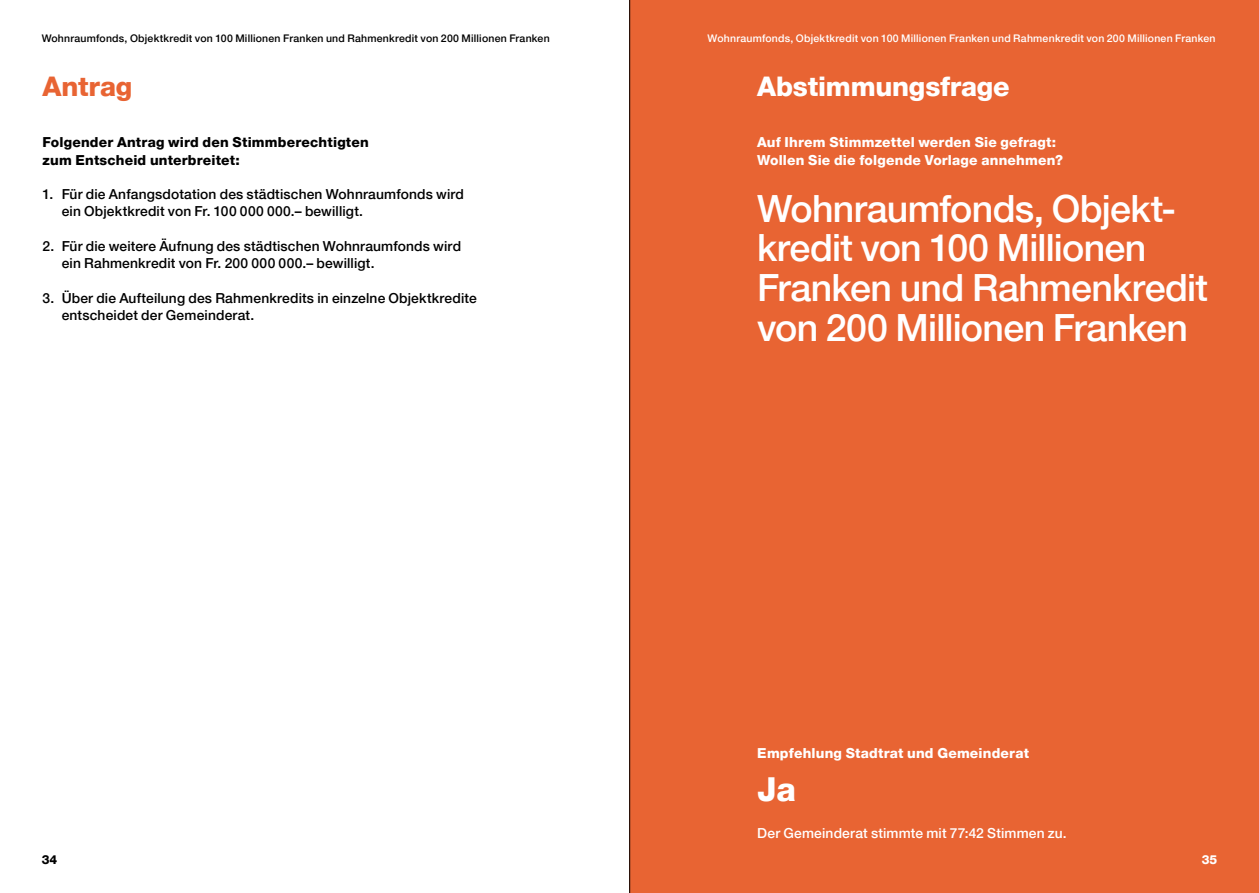
<style>
.page{position:relative;width:1259px;height:893px;background:#fff}
.page>*{position:absolute;margin:0;border:0;box-sizing:border-box;transform-origin:0 0}
._03_Lead_Medium_22pt{font:500 37.5px/39.8px "Helvetica Neue LT Pro";letter-spacing:-.02em;color:#fff}
._01_Titel_Heavy_22pt{font:800 33px "Helvetica Neue LT Pro";color:#fff}
._01_Titel_Heavy_18pt{font:800 27px "Helvetica Neue LT Pro";letter-spacing:-.01em;color:#fff}
._01_Titel_Heavy_18pt-2{font:800 27px "Helvetica Neue LT Pro";letter-spacing:-.005em;color:#e86433}
._04_Text_Medium_9_2p{font:500 13.8px/17.2px "Helvetica Neue LT Pro";letter-spacing:.01em;color:#000}
._04_UT_Heavy_9_2pt{font:800 13.8px "Helvetica Neue LT Pro";letter-spacing:.015em;color:#fff}
._04_Text_Medium_9_2p-2{font:800 13.8px/17.2px "Helvetica Neue LT Pro";letter-spacing:.015em;color:#000}
._04_Text_Medium_9_2p-3{font:500 13.8px "Helvetica Neue LT Pro";letter-spacing:.01em;color:#fff}
.t1{font:800 12.3px "Helvetica Neue LT Pro";color:#000}
.t2{font:800 12.3px "Helvetica Neue LT Pro";color:#fff}
._06_Legenden_Medium{font:500 10.5px "Helvetica Neue LT Pro";letter-spacing:.02em;color:#000}
._06_Legenden_Medium-2{font:500 10.5px "Helvetica Neue LT Pro";letter-spacing:.02em;color:#fff}
</style>
<div class="page">
<div style="left:629px;top:0;width:630px;height:893px;background:#e86433"></div>
<hr style="left:629px;top:0;width:1px;height:893px;background:#000">
<p class="_06_Legenden_Medium" style="left:42px;top:31px;width:509px">Wohnraumfonds, Objektkredit von 100 Millionen Franken und Rahmenkredit von 200 Millionen Franken</p>
<p class="_06_Legenden_Medium-2" style="left:707px;top:31px;width:509px">Wohnraumfonds, Objektkredit von 100 Millionen Franken und Rahmenkredit von 200 Millionen Franken</p>
<h1 class="_01_Titel_Heavy_18pt-2" style="left:43px;top:70px;width:91px">Antrag</h1>
<p class="_04_Text_Medium_9_2p-2" style="left:43px;top:134px;width:328px">Folgender Antrag wird den Stimmberechtigten zum Entscheid unterbreitet:</p>
<p class="_04_Text_Medium_9_2p" style="left:62px;top:185px;width:404px;text-indent:-19px">1. Für die Anfangsdotation des städtischen Wohnraumfonds wird ein Objektkredit von Fr. 100 000 000.– bewilligt.</p>
<p class="_04_Text_Medium_9_2p" style="left:62px;top:237px;width:401px;text-indent:-19px">2. Für die weitere Äufnung des städtischen Wohnraumfonds wird ein Rahmenkredit von Fr. 200 000 000.– bewilligt.</p>
<p class="_04_Text_Medium_9_2p" style="left:62px;top:289px;width:417px;text-indent:-19px">3. Über die Aufteilung des Rahmenkredits in einzelne Objektkredite entscheidet der Gemeinderat.</p>
<h1 class="_01_Titel_Heavy_18pt" style="left:757px;top:70px;width:254px">Abstimmungsfrage</h1>
<h3 class="_04_UT_Heavy_9_2pt" style="left:757px;top:134px;width:300px">Auf Ihrem Stimmzettel werden Sie gefragt:</h3>
<h3 class="_04_UT_Heavy_9_2pt" style="left:757px;top:152px;width:307px">Wollen Sie die folgende Vorlage annehmen?</h3>
<p class="_03_Lead_Medium_22pt" style="left:757px;top:188px;width:452px">Wohnraumfonds, Objekt&shy;kredit von 100 Millionen<br>Franken und Rahmenkredit von 200 Millionen Franken</p>
<h3 class="_04_UT_Heavy_9_2pt" style="left:757px;top:745px;width:273px">Empfehlung Stadtrat und Gemeinderat</h3>
<h1 class="_01_Titel_Heavy_22pt" style="left:757px;top:770px;width:40px">Ja</h1>
<p class="_04_Text_Medium_9_2p-3" style="left:757px;top:825px;width:311px">Der Gemeinderat stimmte mit 77:42 Stimmen zu.</p>
<p class="t1" style="left:42px;top:852px;width:17px">34</p>
<p class="t2" style="left:1201px;top:852px;width:17px">35</p>
</div>
